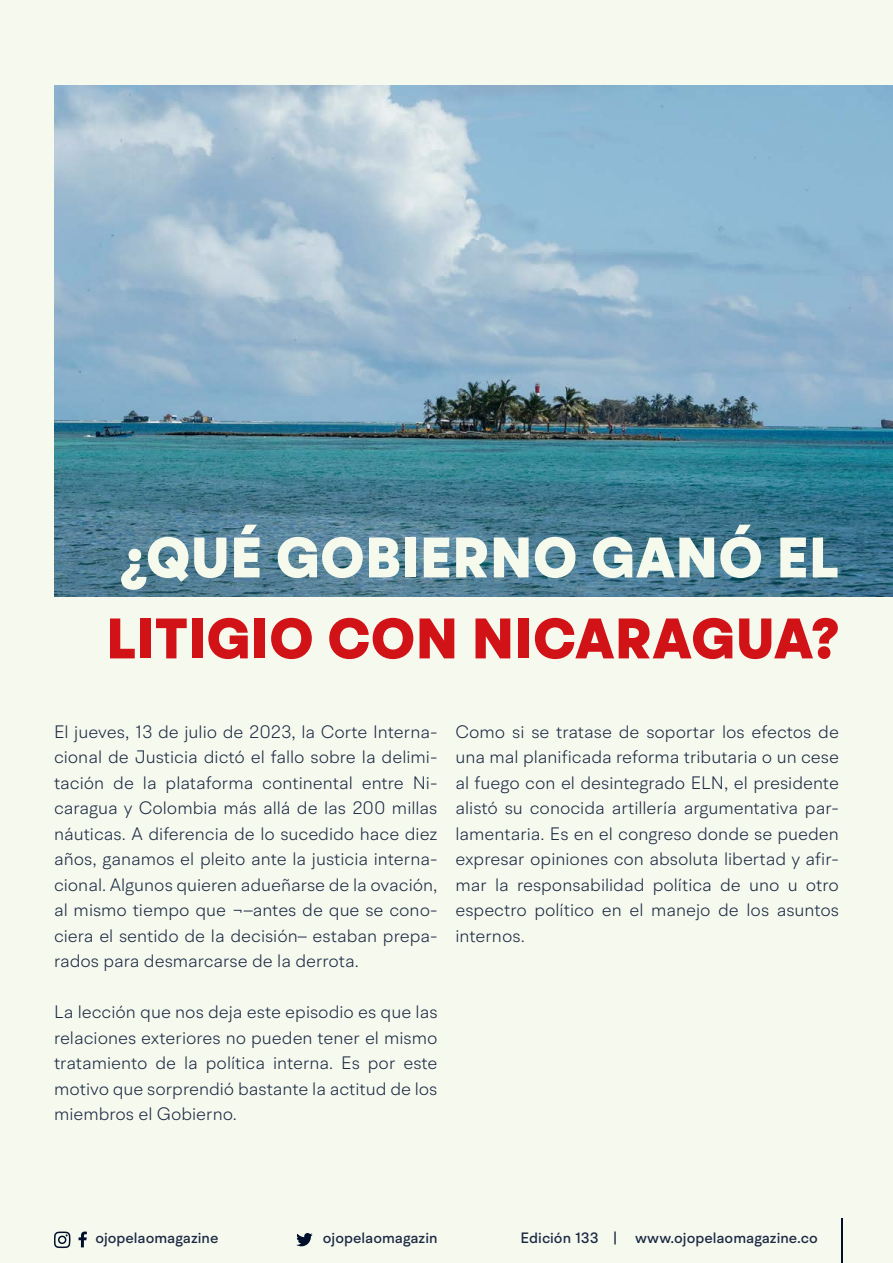
<style>
.page{position:relative;width:893px;height:1263px;background:#f6f9ee}
.page>*{position:absolute;margin:0;border:0;box-sizing:border-box;transform-origin:0 0}
.t1{font:900 57px "BR Hendrix";letter-spacing:.01em;color:#d11217}
.t2{font:900 57px "BR Hendrix";letter-spacing:.01em;color:#f5faed}
.t3{font:300 18px/25.5px "BR Hendrix";color:#1b2943;text-align:justify}
.t4{font:500 15px "BR Hendrix";color:#1b2943}
</style>
<div class="page">
<svg style="left:296px;top:1233px;width:17px;height:13px"></svg>
<svg style="left:79px;top:1231px;width:8px;height:16px"></svg>
<svg style="left:54px;top:1231px;width:17px;height:17px"></svg>
<hr style="left:841px;top:1219px;width:1px;height:44px;background:#000f2b">
<img style="left:54px;top:86px;width:839px;height:511px">
<h1 class="t2" style="left:119px;top:522px;width:721px">¿QUÉ GOBIERNO GANÓ EL</h1>
<h1 class="t1" style="left:106px;top:603px;width:734px">LITIGIO CON NICARAGUA?</h1>
<p class="t3" style="left:54px;top:718px;width:385px">El jueves, 13 de julio de 2023, la Corte Interna&shy;cional de Justicia dictó el fallo sobre la delimi&shy;tación de la plataforma continental entre Ni&shy;caragua y Colombia más allá de las 200 millas náuticas. A diferencia de lo sucedido hace diez años, ganamos el pleito ante la justicia interna&shy;cional. Algunos quieren adueñarse de la ovación, al mismo tiempo que ¬–antes de que se cono&shy;ciera el sentido de la decisión– estaban prepa&shy;rados para desmarcarse de la derrota.</p>
<p class="t3" style="left:54px;top:999px;width:385px">La lección que nos deja este episodio es que las relaciones exteriores no pueden tener el mismo tratamiento de la política interna. Es por este motivo que sorprendió bastante la actitud de los miembros el Gobierno.</p>
<p class="t3" style="left:455px;top:718px;width:385px">Como si se tratase de soportar los efectos de una mal planificada reforma tributaria o un cese al fuego con el desintegrado ELN, el presidente alistó su conocida artillería argumentativa par&shy;lamentaria. Es en el congreso donde se pueden expresar opiniones con absoluta libertad y afir&shy;mar la responsabilidad política de uno u otro espectro político en el manejo de los asuntos internos.</p>
<p class="t4" style="left:95px;top:1229px;width:125px">ojopelaomagazine</p>
<p class="t4" style="left:323px;top:1229px;width:116px">ojopelaomagazin</p>
<p class="t4" style="left:521px;top:1229px;width:299px">Edición 133 | www.ojopelaomagazine.co</p>
</div>
